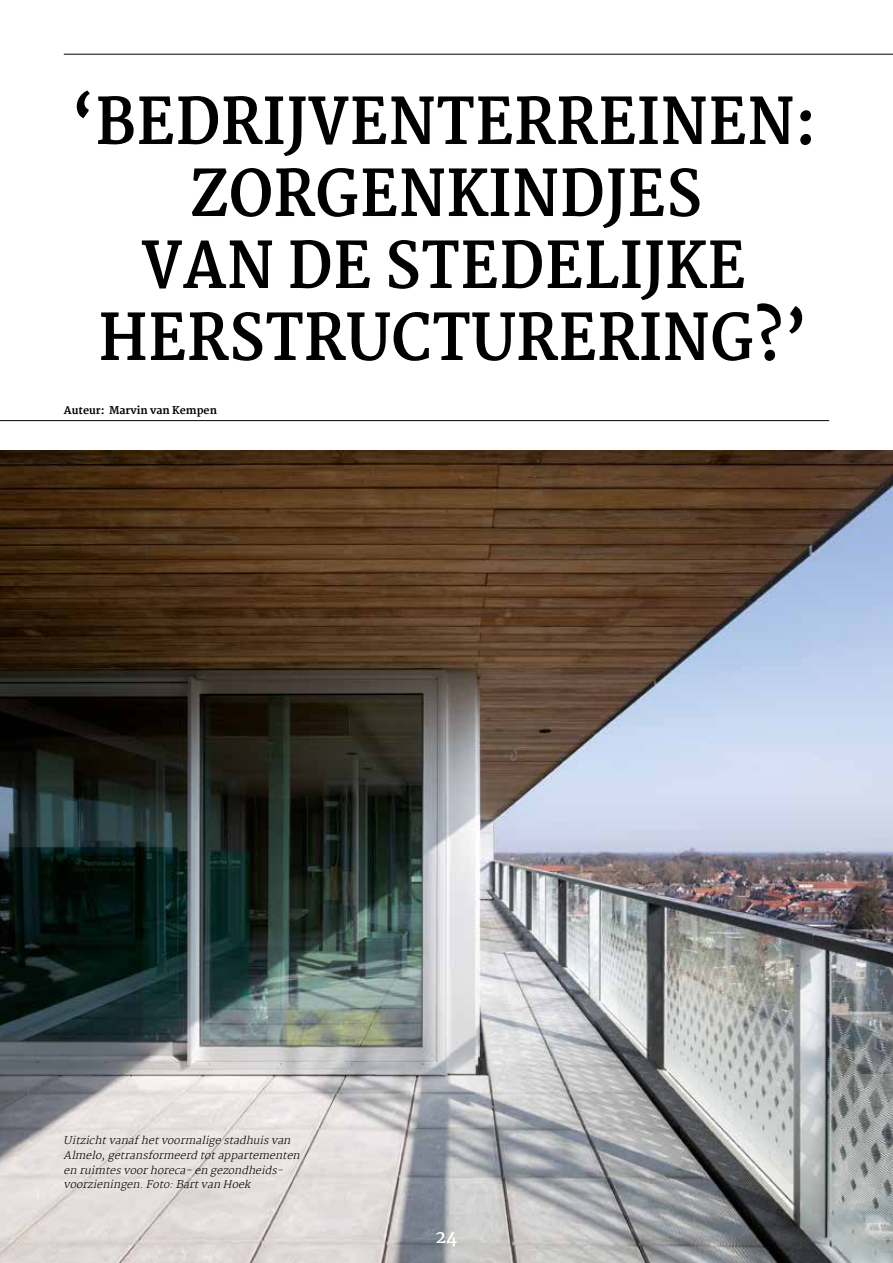
<style>
.page{position:relative;width:893px;height:1263px;background:#fff}
.page>*{position:absolute;margin:0;border:0;box-sizing:border-box;transform-origin:0 0}
.t1{font:800 62.7px/72px "Martel";letter-spacing:.015em;color:#000;text-align:center;scale:.91 1}
.t2{font:700 18px "Martel";color:#fff}
.t3{font:italic 200 10.5px/14.7px "Martel";color:#000}
.t4{font:800 10.5px "Martel";color:#000}
</style>
<div class="page">
<img style="left:0;top:450px;width:893px;height:813px">
<hr style="left:0;top:420px;width:829px;height:1px;background:#000">
<hr style="left:64px;top:54px;width:829px;height:1px;background:#000">
<h1 class="t1" style="left:71px;top:86px;width:820px">‘BEDRIJVENTERREINEN:<br>ZORGENKINDJES<br>VAN DE STEDELIJKE<br>HERSTRUCTURERING?’</h1>
<p class="t4" style="left:64px;top:404px;width:155px">Auteur: Marvin van Kempen</p>
<p class="t3" style="left:64px;top:1133px;width:241px">Uitzichtvanafhetvoormaligestadhuisvan Almelo,getransformeerd totappartementen en ruimtesvoorhoreca- en gezondheids&shy;voorzieningen.Foto:Bartvan Hoek</p>
<h2 class="t2" style="left:435px;top:1226px;width:24px">24</h2>
</div>
